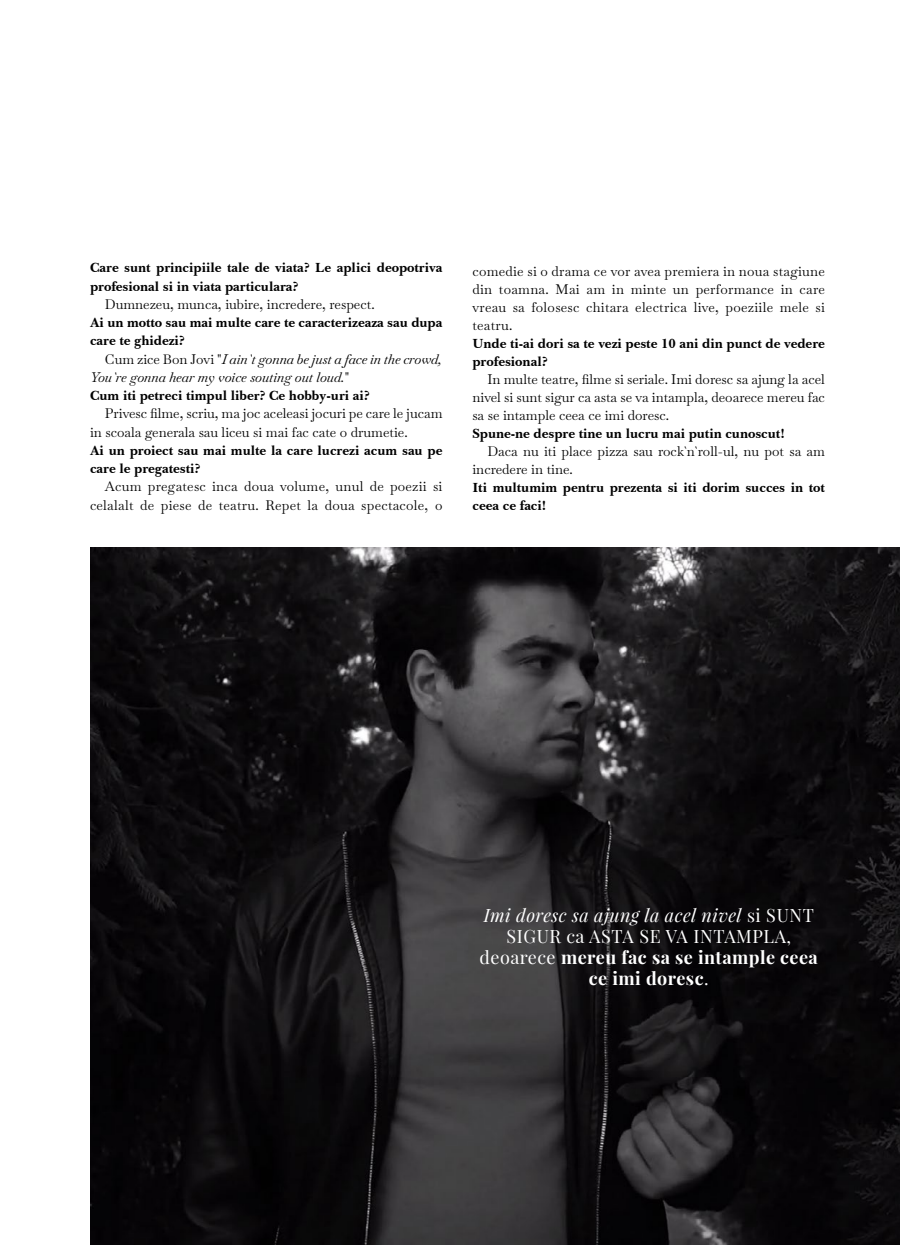
<style>
.page{position:relative;width:900px;height:1245px;background:#fff}
.page>*{position:absolute;margin:0;border:0;box-sizing:border-box;transform-origin:0 0}
.t1{font:18px/21px "Playfair Display";letter-spacing:.035em;color:#fff;text-align:center}
.t2{font:13.5px/18px "Baskervville";color:#000}
.t3{font:700 13.5px/18.3px "Baskerville BT";letter-spacing:-.005em;color:#000}
.t4{font:13.5px/18.3px "Baskervville";letter-spacing:.02em;color:#000;text-align:right}
.t5{font:italic 13.5px/18.3px "Baskervville";color:#000}
.s1{font-style:normal}
.s2{font-style:italic}
.s3{font-weight:700}
</style>
<div class="page">
<img style="left:90px;top:548px;width:810px;height:697px">
<p class="t3" style="left:90px;top:259px;width:354px">Care sunt principiile tale de viata? Le aplici deopotriva profesional si in viata particulara?</p>
<p class="t2" style="left:105px;top:294px;width:271px">Dumnezeu, munca, iubire, incredere, respect.</p>
<p class="t3" style="left:90px;top:313px;width:354px">Ai un motto sau mai multe care te caracterizeaza sau dupa care te ghidezi?</p>
<p class="t5" style="left:90px;top:349px;width:354px;text-indent:15px"><span class="s1">Cum zice Bon Jovi "</span>I ain`t gonna be just a face in the crowd,<br>You`re gonna hear my voice souting out loud.<span class="s1">"</span></p>
<p class="t3" style="left:90px;top:386px;width:281px">Cum iti petreci timpul liber? Ce hobby-uri ai?</p>
<p class="t2" style="left:90px;top:404px;width:354px;text-indent:15px">Privesc filme, scriu, ma joc aceleasi jocuri pe care le jucam in scoala generala sau liceu si mai fac cate o drumetie.</p>
<p class="t3" style="left:90px;top:441px;width:354px">Ai un proiect sau mai multe la care lucrezi acum sau pe care le pregatesti?</p>
<p class="t4" style="left:90px;top:477px;width:354px">Acum pregatesc inca doua volume, unul de poezii si celalalt de piese de teatru. Repet la doua spectacole, o</p>
<p class="t2" style="left:472px;top:261px;width:354px;text-align:justify">comedie si o drama ce vor avea premiera in noua stagiune din toamna. Mai am in minte un performance in care vreau sa folosesc chitara electrica live, poeziile mele si teatru.</p>
<p class="t3" style="left:472px;top:334px;width:354px">Unde ti-ai dori sa te vezi peste 10 ani din punct de vedere profesional?</p>
<p class="t2" style="left:472px;top:369px;width:354px;text-align:justify;text-indent:15px">In multe teatre, filme si seriale. Imi doresc sa ajung la acel nivel si sunt sigur ca asta se va intampla, deoarece mereu fac sa se intample ceea ce imi doresc.</p>
<p class="t3" style="left:472px;top:424px;width:314px">Spune-ne despre tine un lucru mai putin cunoscut!</p>
<p class="t2" style="left:472px;top:441px;width:354px;text-indent:15px">Daca nu iti place pizza sau rock`n`roll-ul, nu pot sa am incredere in tine.</p>
<p class="t3" style="left:472px;top:478px;width:354px">Iti multumim pentru prezenta si iti dorim succes in tot ceea ce faci!</p>
<h1 class="t1" style="left:480px;top:905px;width:340px"><span class="s2">Imi doresc sa ajung la acel nivel</span> si SUNT<br>SIGUR ca ASTA SE VA INTAMPLA, deoarece <span class="s3">mereu fac sa se intample ceea ce imi doresc</span>.</h1>
</div>
